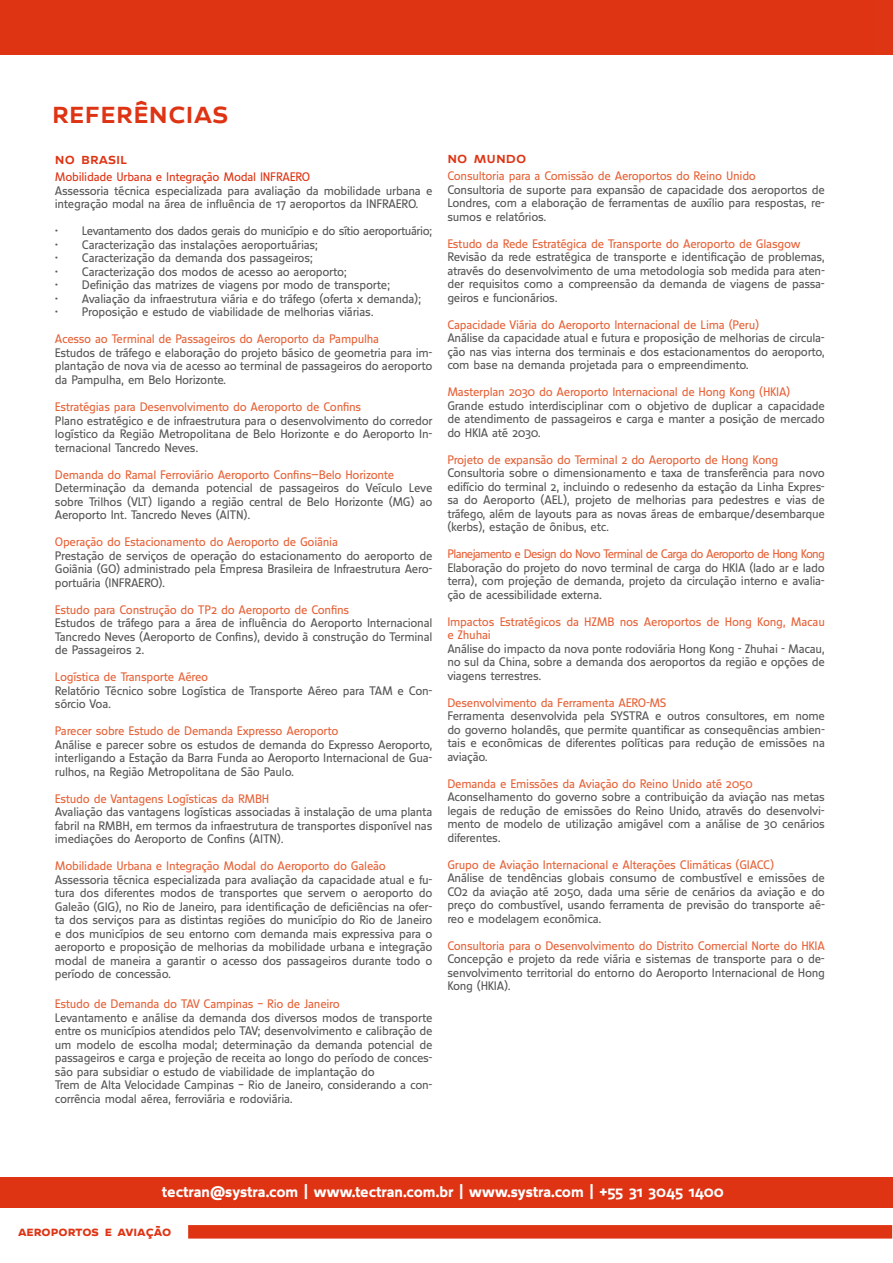
<style>
.page{position:relative;width:893px;height:1263px;background:#fff}
.page>*{position:absolute;margin:0;border:0;box-sizing:border-box;transform-origin:0 0}
.t1{font:30px "Speech Medium Caps";color:#de3414}
.t2{font:700 15px "Speech";letter-spacing:-.005em;color:#fff}
.t3{font:15px "Speech Medium Caps";color:#de3414}
.t4{font:13.5px "Speech Bold Caps Tf";color:#de3414}
.t5{font:12px/13.5px "Speech";letter-spacing:-.02em;color:#575756;text-align:justify}
.t6{font:12px/13.5px "Speech";letter-spacing:-.02em;color:#e66339}
.t7{font:12px "Speech";letter-spacing:-.06em;color:#e66339}
.t8{font:12px "Speech";letter-spacing:-.04em;color:#575756}
.t9{font:12px "Speech";letter-spacing:-.02em;color:#de3414}
</style>
<div class="page">
<div style="left:188px;top:1225px;width:704px;height:13px;background:#de3414"></div>
<div style="left:0;top:1177px;width:892px;height:31px;background:#de3414"></div>
<div style="left:0;top:0;width:893px;height:54px;background:#de3414"></div>
<h1 class="t1" style="left:52px;top:95px;width:178px">referências</h1>
<p class="t3" style="left:55px;top:150px;width:74px">no brasil</p>
<p class="t9" style="left:55px;top:170px;width:257px">Mobilidade Urbana e Integração Modal INFRAERO</p>
<p class="t5" style="left:55px;top:184px;width:379px">Assessoria técnica especializada para avaliação da mobilidade urbana e integração modal na área de influência de 17 aeroportos da INFRAERO.</p>
<p class="t8" style="left:55px;top:224px;width:379px">• Levantamento dos dados gerais do município e do sítio aeroportuário;</p>
<p class="t5" style="left:55px;top:238px;width:265px">• Caracterização das instalações aeroportuárias;</p>
<p class="t5" style="left:55px;top:251px;width:259px">• Caracterização da demanda dos passageiros;</p>
<p class="t5" style="left:55px;top:265px;width:294px">• Caracterização dos modos de acesso ao aeroporto;</p>
<p class="t5" style="left:55px;top:278px;width:337px">• Definição das matrizes de viagens por modo de transporte;</p>
<p class="t5" style="left:55px;top:292px;width:368px">• Avaliação da infraestrutura viária e do tráfego (oferta x demanda);</p>
<p class="t5" style="left:55px;top:305px;width:320px">• Proposição e estudo de viabilidade de melhorias viárias.</p>
<p class="t6" style="left:55px;top:332px;width:326px">Acesso ao Terminal de Passageiros do Aeroporto da Pampulha</p>
<p class="t5" style="left:55px;top:346px;width:379px">Estudos de tráfego e elaboração do projeto básico de geometria para im&shy;plantação de nova via de acesso ao terminal de passageiros do aeroporto da Pampulha, em Belo Horizonte.</p>
<p class="t6" style="left:55px;top:400px;width:308px">Estratégias para Desenvolvimento do Aeroporto de Confins</p>
<p class="t5" style="left:55px;top:413px;width:379px">Plano estratégico e de infraestrutura para o desenvolvimento do corredor logístico da Região Metropolitana de Belo Horizonte e do Aeroporto In&shy;ternacional Tancredo Neves.</p>
<p class="t6" style="left:55px;top:467px;width:341px">Demanda do Ramal Ferroviário Aeroporto Confins—Belo Horizonte</p>
<p class="t5" style="left:55px;top:481px;width:379px">Determinação da demanda potencial de passageiros do Veículo Leve sobre Trilhos (VLT) ligando a região central de Belo Horizonte (MG) ao Aeroporto Int. Tancredo Neves (AITN).</p>
<p class="t6" style="left:55px;top:535px;width:285px">Operação do Estacionamento do Aeroporto de Goiânia</p>
<p class="t5" style="left:55px;top:548px;width:379px">Prestação de serviços de operação do estacionamento do aeroporto de Goiânia (GO) administrado pela Empresa Brasileira de Infraestrutura Aero&shy;portuária (INFRAERO).</p>
<p class="t6" style="left:55px;top:602px;width:296px">Estudo para Construção do TP2 do Aeroporto de Confins</p>
<p class="t5" style="left:55px;top:616px;width:379px">Estudos de tráfego para a área de influência do Aeroporto Internacional Tancredo Neves (Aeroporto de Confins), devido à construção do Terminal de Passageiros 2.</p>
<p class="t6" style="left:55px;top:670px;width:155px">Logística de Transporte Aéreo</p>
<p class="t5" style="left:55px;top:683px;width:379px">Relatório Técnico sobre Logística de Transporte Aéreo para TAM e Con&shy;sórcio Voa.</p>
<p class="t6" style="left:55px;top:724px;width:285px">Parecer sobre Estudo de Demanda Expresso Aeroporto</p>
<p class="t5" style="left:55px;top:737px;width:379px">Análise e parecer sobre os estudos de demanda do Expresso Aeroporto, interligando a Estação da Barra Funda ao Aeroporto Internacional de Gua&shy;rulhos, na Região Metropolitana de São Paulo.</p>
<p class="t6" style="left:55px;top:791px;width:216px">Estudo de Vantagens Logísticas da RMBH</p>
<p class="t5" style="left:55px;top:805px;width:379px">Avaliação das vantagens logísticas associadas à instalação de uma planta fabril na RMBH, em termos da infraestrutura de transportes disponível nas imediações do Aeroporto de Confins (AITN).</p>
<p class="t6" style="left:55px;top:859px;width:333px">Mobilidade Urbana e Integração Modal do Aeroporto do Galeão</p>
<p class="t5" style="left:55px;top:872px;width:379px">Assessoria técnica especializada para avaliação da capacidade atual e fu&shy;tura dos diferentes modos de transportes que servem o aeroporto do Galeão (GIG), no Rio de Janeiro, para identificação de deficiências na ofer&shy;ta dos serviços para as distintas regiões do município do Rio de Janeiro e dos municípios de seu entorno com demanda mais expressiva para o aeroporto e proposição de melhorias da mobilidade urbana e integração modal de maneira a garantir o acesso dos passageiros durante todo o período de concessão.</p>
<p class="t6" style="left:55px;top:997px;width:286px">Estudo de Demanda do TAV Campinas – Rio de Janeiro</p>
<p class="t5" style="left:55px;top:1010px;width:379px;text-align:left">Levantamento e análise da demanda dos diversos modos de transporte entre os municípios atendidos pelo TAV; desenvolvimento e calibração de um modelo de escolha modal; determinação da demanda potencial de passageiros e carga e projeção de receita ao longo do período de conces&shy;são para subsidiar o estudo de viabilidade de implantação do<br>Trem de Alta Velocidade Campinas – Rio de Janeiro, considerando a con&shy;corrência modal aérea, ferroviária e rodoviária.</p>
<p class="t3" style="left:447px;top:148px;width:80px">no mundo</p>
<p class="t6" style="left:447px;top:169px;width:310px">Consultoria para a Comissão de Aeroportos do Reino Unido</p>
<p class="t5" style="left:447px;top:183px;width:379px">Consultoria de suporte para expansão de capacidade dos aeroportos de Londres, com a elaboração de ferramentas de auxílio para respostas, re&shy;sumos e relatórios.</p>
<p class="t6" style="left:447px;top:237px;width:355px">Estudo da Rede Estratégica de Transporte do Aeroporto de Glasgow</p>
<p class="t5" style="left:447px;top:250px;width:379px">Revisão da rede estratégica de transporte e identificação de problemas, através do desenvolvimento de uma metodologia sob medida para aten&shy;der requisitos como a compreensão da demanda de viagens de passa&shy;geiros e funcionários.</p>
<p class="t6" style="left:447px;top:318px;width:313px">Capacidade Viária do Aeroporto Internacional de Lima (Peru)</p>
<p class="t5" style="left:447px;top:331px;width:379px">Análise da capacidade atual e futura e proposição de melhorias de circula&shy;ção nas vias interna dos terminais e dos estacionamentos do aeroporto, com base na demanda projetada para o empreendimento.</p>
<p class="t6" style="left:447px;top:385px;width:344px">Masterplan 2030 do Aeroporto Internacional de Hong Kong (HKIA)</p>
<p class="t5" style="left:447px;top:399px;width:379px">Grande estudo interdisciplinar com o objetivo de duplicar a capacidade de atendimento de passageiros e carga e manter a posição de mercado do HKIA até 2030.</p>
<p class="t6" style="left:447px;top:453px;width:332px">Projeto de expansão do Terminal 2 do Aeroporto de Hong Kong</p>
<p class="t5" style="left:447px;top:466px;width:379px">Consultoria sobre o dimensionamento e taxa de transferência para novo edifício do terminal 2, incluindo o redesenho da estação da Linha Expres&shy;sa do Aeroporto (AEL), projeto de melhorias para pedestres e vias de tráfego, além de layouts para as novas áreas de embarque/desembarque (kerbs), estação de ônibus, etc.</p>
<p class="t7" style="left:447px;top:547px;width:379px">Planejamento e Design do Novo Terminal de Carga do Aeroporto de Hong Kong</p>
<p class="t5" style="left:447px;top:561px;width:379px">Elaboração do projeto do novo terminal de carga do HKIA (lado ar e lado terra), com projeção de demanda, projeto da circulação interno e avalia&shy;ção de acessibilidade externa.</p>
<p class="t6" style="left:447px;top:615px;width:379px">Impactos Estratégicos da HZMB nos Aeroportos de Hong Kong, Macau e Zhuhai</p>
<p class="t5" style="left:447px;top:642px;width:379px">Análise do impacto da nova ponte rodoviária Hong Kong - Zhuhai - Macau, no sul da China, sobre a demanda dos aeroportos da região e opções de viagens terrestres.</p>
<p class="t6" style="left:447px;top:696px;width:221px">Desenvolvimento da Ferramenta AERO-MS</p>
<p class="t5" style="left:447px;top:709px;width:379px">Ferramenta desenvolvida pela SYSTRA e outros consultores, em nome do governo holandês, que permite quantificar as consequências ambien&shy;tais e econômicas de diferentes políticas para redução de emissões na aviação.</p>
<p class="t6" style="left:447px;top:777px;width:307px">Demanda e Emissões da Aviação do Reino Unido até 2050</p>
<p class="t5" style="left:447px;top:790px;width:379px">Aconselhamento do governo sobre a contribuição da aviação nas metas legais de redução de emissões do Reino Unido, através do desenvolvi&shy;mento de modelo de utilização amigável com a análise de 30 cenários diferentes.</p>
<p class="t6" style="left:447px;top:858px;width:328px">Grupo de Aviação Internacional e Alterações Climáticas (GIACC)</p>
<p class="t5" style="left:447px;top:871px;width:379px">Análise de tendências globais consumo de combustível e emissões de CO2 da aviação até 2050, dada uma série de cenários da aviação e do preço do combustível, usando ferramenta de previsão do transporte aé&shy;reo e modelagem econômica.</p>
<p class="t6" style="left:447px;top:939px;width:379px">Consultoria para o Desenvolvimento do Distrito Comercial Norte do HKIA</p>
<p class="t5" style="left:447px;top:952px;width:379px">Concepção e projeto da rede viária e sistemas de transporte para o de&shy;senvolvimento territorial do entorno do Aeroporto Internacional de Hong Kong (HKIA).</p>
<p class="t2" style="left:162px;top:1183px;width:563px">tectran@systra.com | www.tectran.com.br | www.systra.com | +55 31 3045 1400</p>
<p class="t4" style="left:18px;top:1223px;width:155px">aeroportos e aviação</p>
</div>
